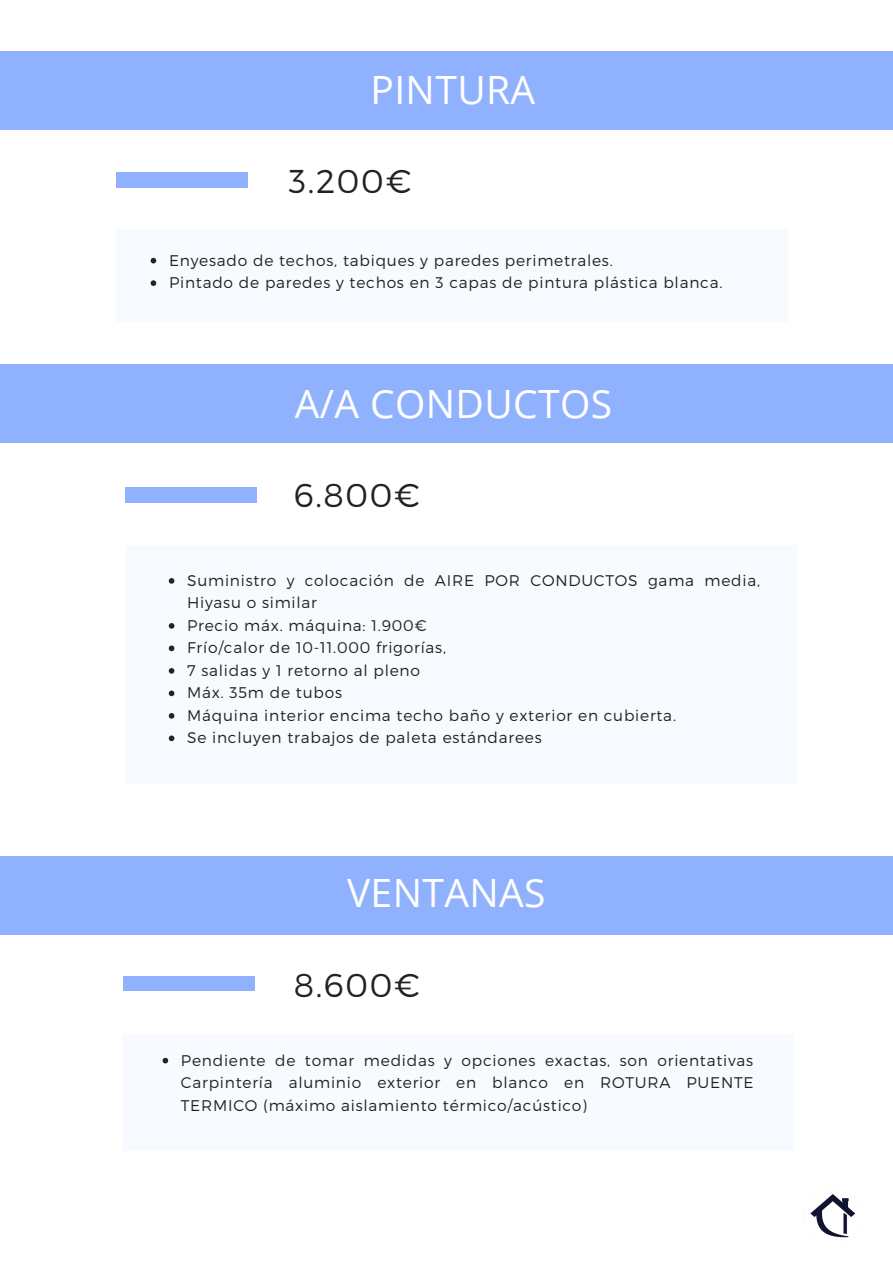
<style>
.page{position:relative;width:893px;height:1264px;background:#fff}
.page>*{position:absolute;margin:0;border:0;box-sizing:border-box;transform-origin:0 0}
.t1{font:39px "Open Sans";letter-spacing:.01em;color:#fff}
.t2{font:300 33px "Montserrat";letter-spacing:.05em;color:#222}
.t3{font:300 15.45px/22.5px "Montserrat";letter-spacing:.05em;color:#222}
</style>
<div class="page">
<div style="left:0;top:51px;width:892px;height:79px;background:#90b2fe"></div>
<div style="left:116px;top:172px;width:132px;height:15px;background:#90b2fe"></div>
<div style="left:116px;top:229px;width:672px;height:92px;background:#f7faff"></div>
<svg style="left:151px;top:258px;width:5px;height:5px"></svg>
<svg style="left:151px;top:280px;width:5px;height:6px"></svg>
<div style="left:125px;top:545px;width:671px;height:238px;background:#f7faff"></div>
<svg style="left:169px;top:578px;width:5px;height:5px"></svg>
<svg style="left:169px;top:623px;width:5px;height:5px"></svg>
<svg style="left:169px;top:645px;width:5px;height:6px"></svg>
<svg style="left:169px;top:668px;width:5px;height:5px"></svg>
<svg style="left:169px;top:690px;width:5px;height:6px"></svg>
<svg style="left:169px;top:713px;width:5px;height:5px"></svg>
<svg style="left:169px;top:735px;width:5px;height:6px"></svg>
<div style="left:125px;top:487px;width:132px;height:15px;background:#90b2fe"></div>
<img style="left:810px;top:1194px;width:45px;height:44px">
<div style="left:0;top:364px;width:892px;height:78px;background:#90b2fe"></div>
<div style="left:123px;top:1033px;width:669px;height:117px;background:#f7faff"></div>
<svg style="left:162px;top:1057px;width:6px;height:6px"></svg>
<div style="left:123px;top:976px;width:132px;height:14px;background:#90b2fe"></div>
<div style="left:0;top:855px;width:892px;height:79px;background:#90b2fe"></div>
<h1 class="t1" style="left:370px;top:63px;width:166px">PINTURA</h1>
<h2 class="t2" style="left:289px;top:160px;width:124px">3.200€</h2>
<p class="t3" style="left:169px;top:248px;width:555px">Enyesado de techos, tabiques y paredes perimetrales.<br>Pintado de paredes y techos en 3 capas de pintura plástica blanca.</p>
<h1 class="t1" style="left:295px;top:376px;width:319px">A/A CONDUCTOS</h1>
<h2 class="t2" style="left:294px;top:474px;width:128px">6.800€</h2>
<p class="t3" style="left:187px;top:568px;width:574px">Suministro y colocación de AIRE POR CONDUCTOS gama media, Hiyasu o similar<br>Precio máx. máquina: 1.900€<br>Frío/calor de 10-11.000 frigorías,<br>7 salidas y 1 retorno al pleno<br>Máx. 35m de tubos<br>Máquina interior encima techo baño y exterior en cubierta.<br>Se incluyen trabajos de paleta estándarees</p>
<h1 class="t1" style="left:347px;top:865px;width:200px">VENTANAS</h1>
<h2 class="t2" style="left:294px;top:963px;width:128px">8.600€</h2>
<p class="t3" style="left:181px;top:1048px;width:574px;text-align:justify">Pendiente de tomar medidas y opciones exactas, son orientativas Carpintería aluminio exterior en blanco en ROTURA PUENTE TERMICO (máximo aislamiento térmico/acústico)</p>
</div>
